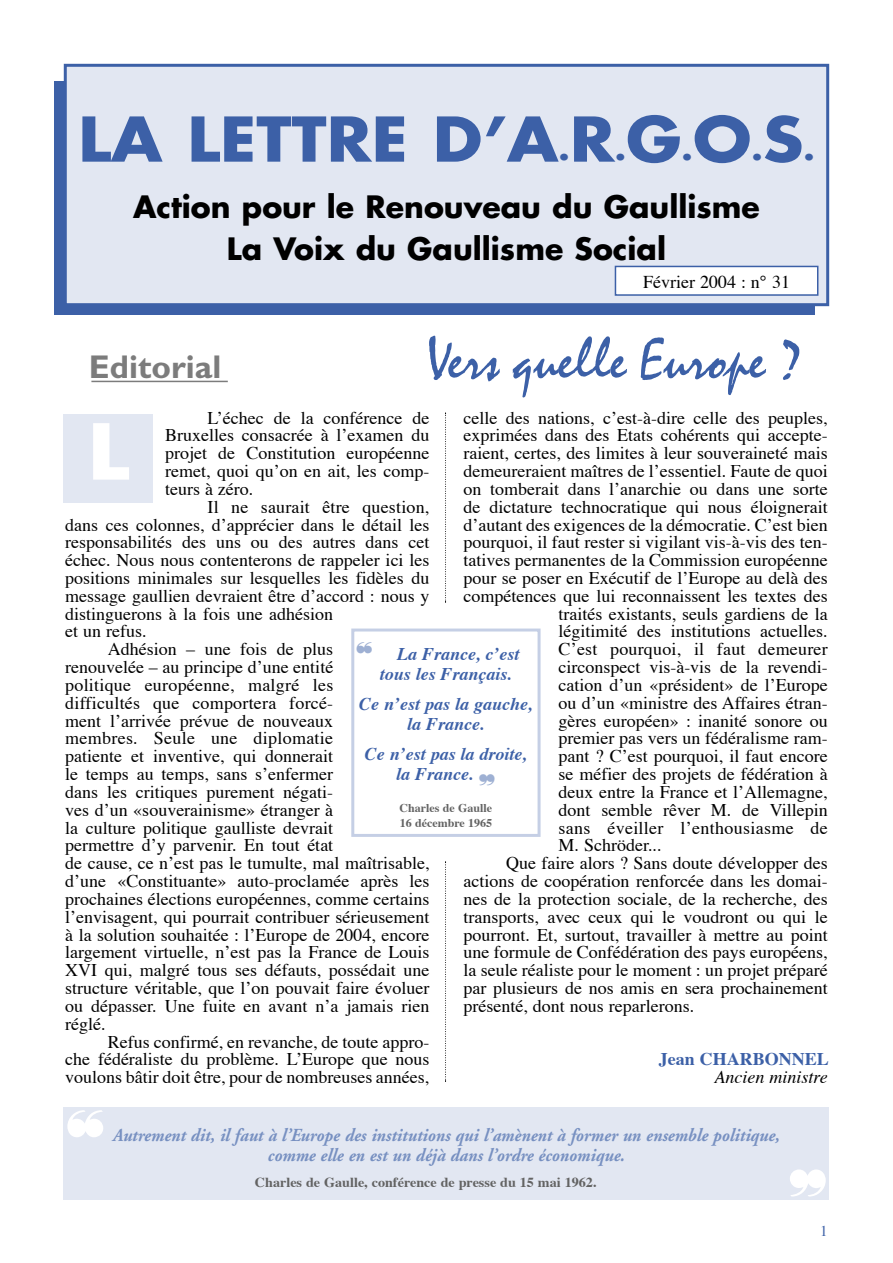
<style>
.page{position:relative;width:893px;height:1263px;background:#fff}
.page>*{position:absolute;margin:0;border:0;box-sizing:border-box;transform-origin:0 0}
.Normal_e{font:700 75px "Futura";color:#fff;scale:1.11 1}
.Normal_e-2{font:700 60px "Futura";color:#3c60a7;scale:1.1 1}
.Normal_e-3{font:57px "Mistral";color:#3c60a7;scale:.95 1}
.Normal_e-4{font:700 33px "Gill Sans";color:#7c7c7c}
.Normal_e-5{font:700 30px "Futura";color:#000}
.Normal_e-6{font:italic 700 18.3px/20px "Adobe Garamond";color:#7790c1;text-align:center;scale:.93 1}
.Normal_e-7{font:18px "Times";color:#000}
.Normal_e-8{font:17.85px/17.9px "Times";color:#000;text-align:justify}
.Normal_e-9{font:italic 700 17.85px "Times";color:#3c60a7}
.Normal_e-10{font:17.85px "Times";letter-spacing:.02em;color:#000}
.Normal_e-11{font:700 17.85px "Times";color:#3c60a7}
.Normal_e-12{font:italic 17.85px "Times";color:#000}
.Normal_e-13{font:15px "Times";color:#3c60a7}
.Normal_e-14{font:700 13.8px "Times";color:#636363}
.Normal_e-15{font:700 11.85px "Times";color:#636363}
.s1{font-size:30px}
.s2{color:#9eb0d3}
</style>
<div class="page">
<svg style="left:445px;top:862px;width:1px;height:220px"></svg>
<svg style="left:445px;top:413px;width:1px;height:190px"></svg>
<div style="left:351px;top:628px;width:190px;height:209px;border:3px solid #c5cfe5"></div>
<div style="left:64px;top:414px;width:89px;height:89px;background:#e2e7f2"></div>
<div style="left:54px;top:81px;width:760px;height:234px;background:#3c60a7"></div>
<div style="left:65px;top:65px;width:763px;height:240px;background:#e2e7f2"></div>
<div style="left:64px;top:64px;width:765px;height:242px;border:3px solid #3c60a7"></div>
<div style="left:615px;top:266px;width:203px;height:29px;background:#fff"></div>
<div style="left:615px;top:266px;width:203px;height:30px;border:1px solid #3c60a7"></div>
<hr style="left:91px;top:381px;width:137px;height:1px;background:#7c7c7c">
<div style="left:64px;top:1107px;width:765px;height:93px;background:#e2e7f2"></div>
<p class="Normal_e-2" style="left:78px;top:99px;width:671px">LA LETTRE D’A<span class="s1">.</span>R<span class="s1">.</span>G<span class="s1">.</span>O<span class="s1">.</span>S<span class="s1">.</span></p>
<p class="Normal_e-5" style="left:133px;top:187px;width:628px">Action pour le Renouveau du Gaullisme</p>
<p class="Normal_e-5" style="left:227px;top:229px;width:441px">La Voix du Gaullisme Social</p>
<p class="Normal_e-7" style="left:643px;top:270px;width:148px">Février 2004 : n° 31</p>
<p class="Normal_e-4" style="left:89px;top:347px;width:134px">Editorial</p>
<p class="Normal_e-3" style="left:427px;top:326px;width:397px">Vers quelle Europe ?</p>
<p class="Normal_e" style="left:88px;top:402px;width:39px">L</p>
<p class="Normal_e-8" style="left:165px;top:410px;width:266px;text-indent:43px">Lʼéchec de la conférence de Bruxelles consacrée à lʼexamen du projet de Constitution européenne remet, quoi quʼon en ait, les comp&shy;teurs à zéro.</p>
<p class="Normal_e-8" style="left:65px;top:499px;width:366px;text-align:left;text-indent:142px">Il ne saurait être question, dans ces colonnes, dʼapprécier dans le détail les responsabilités des uns ou des autres dans cet échec. Nous nous contenterons de rappeler ici les positions minimales sur lesquelles les fidèles du message gaullien devraient être dʼaccord : nous y distinguerons à la fois une adhésion<br>et un refus.</p>
<p class="Normal_e-8" style="left:65px;top:641px;width:366px;text-align:left;text-indent:43px">Adhésion – une fois de plus<br>renouvelée – au principe dʼune entité<br>politique européenne, malgré les<br>difficultés que comportera forcé-<br>ment lʼarrivée prévue de nouveaux<br>membres. Seule une diplomatie<br>patiente et inventive, qui donnerait<br>le temps au temps, sans sʼenfermer<br>dans les critiques purement négati-<br>ves dʼun «souverainisme» étranger à<br>la culture politique gaulliste devrait<br>permettre dʼy parvenir. En tout état<br>de cause, ce nʼest pas le tumulte, mal maîtrisable, dʼune «Constituante» auto-proclamée après les prochaines élections européennes, comme certains lʼenvisagent, qui pourrait contribuer sérieusement à la solution souhaitée : lʼEurope de 2004, encore largement virtuelle, nʼest pas la France de Louis XVI qui, malgré tous ses défauts, possédait une structure véritable, que lʼon pouvait faire évoluer ou dépasser. Une fuite en avant nʼa jamais rien réglé.</p>
<p class="Normal_e-8" style="left:65px;top:1034px;width:366px;text-indent:43px">Refus confirmé, en revanche, de toute appro&shy;che fédéraliste du problème. LʼEurope que nous voulons bâtir doit être, pour de nombreuses années,</p>
<p class="Normal_e-8" style="left:463px;top:410px;width:366px">celle des nations, cʼest-à-dire celle des peuples,</p>
<p class="Normal_e-8" style="left:463px;top:427px;width:366px">exprimées dans des Etats cohérents qui accepte-</p>
<p class="Normal_e-8" style="left:463px;top:445px;width:366px">raient, certes, des limites à leur souveraineté mais</p>
<p class="Normal_e-8" style="left:463px;top:463px;width:366px">demeureraient maîtres de lʼessentiel. Faute de quoi</p>
<p class="Normal_e-8" style="left:463px;top:481px;width:366px">on tomberait dans lʼanarchie ou dans une sorte</p>
<p class="Normal_e-8" style="left:463px;top:499px;width:366px">de dictature technocratique qui nous éloignerait</p>
<p class="Normal_e-8" style="left:463px;top:517px;width:366px">dʼautant des exigences de la démocratie. Cʼest bien</p>
<p class="Normal_e-8" style="left:463px;top:534px;width:366px">pourquoi, il faut rester si vigilant vis-à-vis des ten-</p>
<p class="Normal_e-8" style="left:463px;top:552px;width:366px">tatives permanentes de la Commission européenne</p>
<p class="Normal_e-8" style="left:463px;top:570px;width:366px">pour se poser en Exécutif de lʼEurope au delà des</p>
<p class="Normal_e-8" style="left:463px;top:588px;width:366px">compétences que lui reconnaissent les textes des</p>
<p class="Normal_e-8" style="left:559px;top:606px;width:271px">traités existants, seuls gardiens de la</p>
<p class="Normal_e-8" style="left:559px;top:624px;width:271px">légitimité des institutions actuelles.</p>
<p class="Normal_e-8" style="left:559px;top:641px;width:271px">Cʼest pourquoi, il faut demeurer</p>
<p class="Normal_e-8" style="left:559px;top:659px;width:271px">circonspect vis-à-vis de la revendi-</p>
<p class="Normal_e-8" style="left:559px;top:677px;width:271px">cation dʼun «président» de lʼEurope</p>
<p class="Normal_e-8" style="left:559px;top:695px;width:271px">ou dʼun «ministre des Affaires étran-</p>
<p class="Normal_e-8" style="left:559px;top:713px;width:271px">gères européen» : inanité sonore ou</p>
<p class="Normal_e-8" style="left:559px;top:731px;width:271px">premier pas vers un fédéralisme ram-</p>
<p class="Normal_e-8" style="left:559px;top:748px;width:271px">pant ? Cʼest pourquoi, il faut encore</p>
<p class="Normal_e-8" style="left:559px;top:766px;width:271px">se méfier des projets de fédération à</p>
<p class="Normal_e-8" style="left:559px;top:784px;width:271px">deux entre la France et lʼAllemagne,</p>
<p class="Normal_e-8" style="left:559px;top:802px;width:271px">dont semble rêver M. de Villepin</p>
<p class="Normal_e-10" style="left:559px;top:816px;width:271px">sans éveiller lʼenthousiasme de</p>
<p class="Normal_e-8" style="left:559px;top:837px;width:104px">M. Schröder...</p>
<p class="Normal_e-8" style="left:463px;top:855px;width:366px;text-indent:43px">Que faire alors ? Sans doute développer des actions de coopération renforcée dans les domai&shy;nes de la protection sociale, de la recherche, des transports, avec ceux qui le voudront ou qui le pourront. Et, surtout, travailler à mettre au point une formule de Confédération des pays européens, la seule réaliste pour le moment : un projet préparé par plusieurs de nos amis en sera prochainement présenté, dont nous reparlerons.</p>
<p class="Normal_e-11" style="left:659px;top:1047px;width:171px">Jean CHARBONNEL</p>
<p class="Normal_e-12" style="left:714px;top:1066px;width:115px">Ancien ministre</p>
<p class="Normal_e-9" style="left:356px;top:642px;width:165px"><span class="s2">❝</span> La France, cʼest</p>
<p class="Normal_e-9" style="left:380px;top:663px;width:134px">tous les Français.</p>
<p class="Normal_e-9" style="left:359px;top:692px;width:175px">Ce nʼest pas la gauche,</p>
<p class="Normal_e-9" style="left:407px;top:713px;width:79px">la France.</p>
<p class="Normal_e-9" style="left:365px;top:742px;width:164px">Ce nʼest pas la droite,</p>
<p class="Normal_e-9" style="left:396px;top:763px;width:79px">la France.</p>
<p class="Normal_e-15" style="left:400px;top:800px;width:94px">Charles de Gaulle</p>
<p class="Normal_e-15" style="left:400px;top:814px;width:94px">16 décembre 1965</p>
<p class="Normal_e-6" style="left:113px;top:1126px;width:718px">Autrement dit, il faut à l’Europe des institutions qui l’amènent à former un ensemble politique, comme elle en est un déjà dans l’ordre économique.</p>
<p class="Normal_e-14" style="left:255px;top:1173px;width:343px">Charles de Gaulle, conférence de presse du 15 mai 1962.</p>
<p class="Normal_e-13" style="left:820px;top:1221px;width:9px">1</p>
</div>
